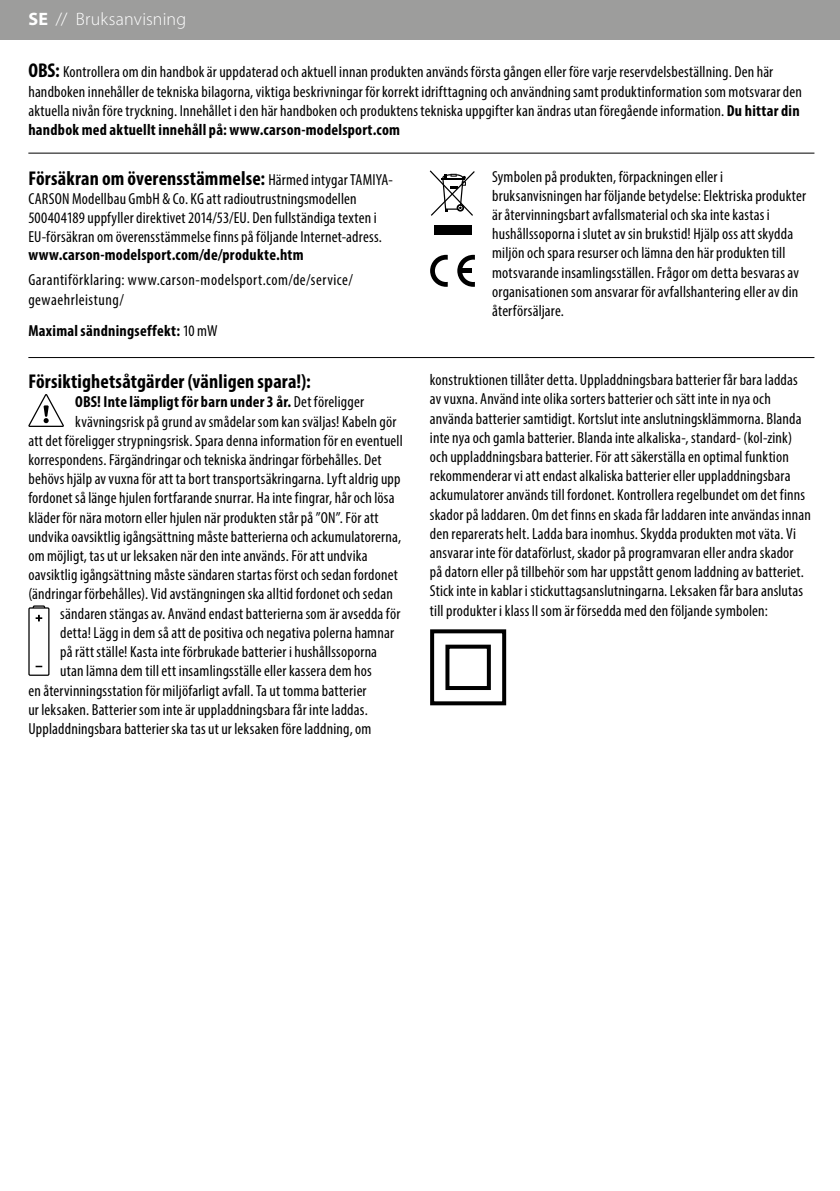
<style>
.page{position:relative;width:840px;height:1191px;background:#fff}
.page>*{position:absolute;margin:0;border:0;box-sizing:border-box;transform-origin:0 0}
.t1{font:700 condensed 20px "Myriad Pro";letter-spacing:.005em;color:#000}
.t2{font:300 18px "Myriad Pro";letter-spacing:.01em;color:#fff}
.t3{font:condensed 16px/19.2px "Myriad Pro";letter-spacing:.01em;color:#000}
.t4{font:700 condensed 16px "Myriad Pro";letter-spacing:.015em;color:#000}
.t5{font:condensed 16px/19.2px "Myriad Pro";letter-spacing:.03em;color:#000}
.s1{font-weight:700}
.s2{font-weight:700;font-size:20px}
.s3{font-weight:400;font-size:16px}
.s4{font-weight:400}
</style>
<div class="page">
<div style="left:0;top:0;width:839px;height:40px;background:#9d9d9c"></div>
<hr style="left:28px;top:153px;width:786px;height:1px;background:#000">
<div style="left:433px;top:225px;width:38px;height:9px;background:#000"></div>
<svg style="left:429px;top:170px;width:45px;height:46px"></svg>
<svg style="left:430px;top:255px;width:17px;height:32px"></svg>
<svg style="left:457px;top:255px;width:17px;height:32px"></svg>
<div style="left:460px;top:268px;width:11px;height:5px;background:#000"></div>
<hr style="left:28px;top:357px;width:786px;height:1px;background:#000">
<svg style="left:28px;top:394px;width:36px;height:33px"></svg>
<div style="left:430px;top:629px;width:76px;height:76px;border:4px solid #000"></div>
<div style="left:445px;top:644px;width:45px;height:46px;border:4px solid #000"></div>
<div style="left:33px;top:605px;width:12px;height:6px;border:1px solid #000"></div>
<div style="left:29px;top:608px;width:20px;height:67px;background:#fff"></div>
<div style="left:28px;top:607px;width:21px;height:69px;border:1px solid #000"></div>
<svg style="left:36px;top:615px;width:6px;height:6px"></svg>
<p class="t2" style="left:28px;top:8px;width:159px"><span class="s1">SE</span> // Bruksanvisning</p>
<p class="t3" style="left:28px;top:62px;width:774px"><span class="s2">OBS:</span> Kontrollera om din handbok är uppdaterad och aktuell innan produkten används första gången eller före varje reservdelsbeställning. Den här handboken innehåller de tekniska bilagorna, viktiga beskrivningar för korrekt idrifttagning och användning samt produktinformation som motsvarar den aktuella nivån före tryckning. Innehållet i den här handboken och produktens tekniska uppgifter kan ändras utan föregående information. <span class="s1">Du hittar din handbok med aktuellt innehåll på: www.carson-modelsport.com</span></p>
<p class="t1" style="left:28px;top:165px;width:366px">Försäkran om överensstämmelse: <span class="s3">Härmed intygar TAMIYA-</span></p>
<p class="t3" style="left:28px;top:189px;width:355px">CARSON Modellbau GmbH &amp; Co. KG att radioutrustningsmodellen<br>500404189 uppfyller direktivet 2014/53/EU. Den fullständiga texten i<br>EU-försäkran om överensstämmelse finns på följande Internet-adress.</p>
<p class="t4" style="left:28px;top:245px;width:277px">www.carson-modelsport.com/de/produkte.htm</p>
<p class="t5" style="left:28px;top:270px;width:326px">Garantiförklaring: www.carson-modelsport.com/de/service/ gewaehrleistung/</p>
<p class="t4" style="left:28px;top:320px;width:190px">Maximal sändningseffekt: <span class="s4">10 mW</span></p>
<p class="t3" style="left:492px;top:166px;width:315px">Symbolen på produkten, förpackningen eller i bruksanvisningen har följande betydelse: Elektriska produkter är återvinningsbart avfallsmaterial och ska inte kastas i hushållssoporna i slutet av sin brukstid! Hjälp oss att skydda miljön och spara resurser och lämna den här produkten till motsvarande insamlingsställen. Frågor om detta besvaras av organisationen som ansvarar för avfallshantering eller av din återförsäljare.</p>
<p class="t1" style="left:28px;top:369px;width:284px">Försiktighetsåtgärder (vänligen spara!):</p>
<p class="t4" style="left:75px;top:392px;width:290px">OBS! Inte lämpligt för barn under 3 år. <span class="s4">Det föreligger</span></p>
<p class="t3" style="left:75px;top:411px;width:322px">kvävningsrisk på grund av smådelar som kan sväljas! Kabeln gör</p>
<p class="t3" style="left:28px;top:431px;width:376px">att det föreligger strypningsrisk. Spara denna information för en eventuell</p>
<p class="t3" style="left:28px;top:450px;width:354px">korrespondens. Färgändringar och tekniska ändringar förbehålles. Det</p>
<p class="t3" style="left:28px;top:469px;width:373px">behövs hjälp av vuxna för att ta bort transportsäkringarna. Lyft aldrig upp</p>
<p class="t3" style="left:28px;top:488px;width:367px">fordonet så länge hjulen fortfarande snurrar. Ha inte fingrar, hår och lösa</p>
<p class="t3" style="left:28px;top:507px;width:351px">kläder för nära motorn eller hjulen när produkten står på ”ON”. För att</p>
<p class="t3" style="left:28px;top:527px;width:374px">undvika oavsiktlig igångsättning måste batterierna och ackumulatorerna,</p>
<p class="t3" style="left:28px;top:546px;width:340px">om möjligt, tas ut ur leksaken när den inte används. För att undvika</p>
<p class="t3" style="left:28px;top:565px;width:371px">oavsiktlig igångsättning måste sändaren startas först och sedan fordonet</p>
<p class="t3" style="left:28px;top:584px;width:366px">(ändringar förbehålles). Vid avstängningen ska alltid fordonet och sedan</p>
<p class="t3" style="left:60px;top:603px;width:341px">sändaren stängas av. Använd endast batterierna som är avsedda för</p>
<p class="t3" style="left:60px;top:623px;width:335px">detta! Lägg in dem så att de positiva och negativa polerna hamnar</p>
<p class="t3" style="left:60px;top:642px;width:318px">på rätt ställe! Kasta inte förbrukade batterier i hushållssoporna</p>
<p class="t3" style="left:60px;top:661px;width:313px">utan lämna dem till ett insamlingsställe eller kassera dem hos</p>
<p class="t3" style="left:28px;top:680px;width:339px">en återvinningsstation för miljöfarligt avfall. Ta ut tomma batterier</p>
<p class="t3" style="left:28px;top:699px;width:341px">ur leksaken. Batterier som inte är uppladdningsbara får inte laddas.</p>
<p class="t3" style="left:28px;top:719px;width:344px">Uppladdningsbara batterier ska tas ut ur leksaken före laddning, om</p>
<p class="t3" style="left:429px;top:370px;width:382px">konstruktionen tillåter detta. Uppladdningsbara batterier får bara laddas av vuxna. Använd inte olika sorters batterier och sätt inte in nya och använda batterier samtidigt. Kortslut inte anslutningsklämmorna. Blanda inte nya och gamla batterier. Blanda inte alkaliska-, standard- (kol-zink) och uppladdningsbara batterier. För att säkerställa en optimal funktion rekommenderar vi att endast alkaliska batterier eller uppladdningsbara ackumulatorer används till fordonet. Kontrollera regelbundet om det finns skador på laddaren. Om det finns en skada får laddaren inte användas innan den reparerats helt. Ladda bara inomhus. Skydda produkten mot väta. Vi ansvarar inte för dataförlust, skador på programvaran eller andra skador<br>på datorn eller på tillbehör som har uppstått genom laddning av batteriet.<br>Stick inte in kablar i stickuttagsanslutningarna. Leksaken får bara anslutas till produkter i klass II som är försedda med den följande symbolen:</p>
</div>
